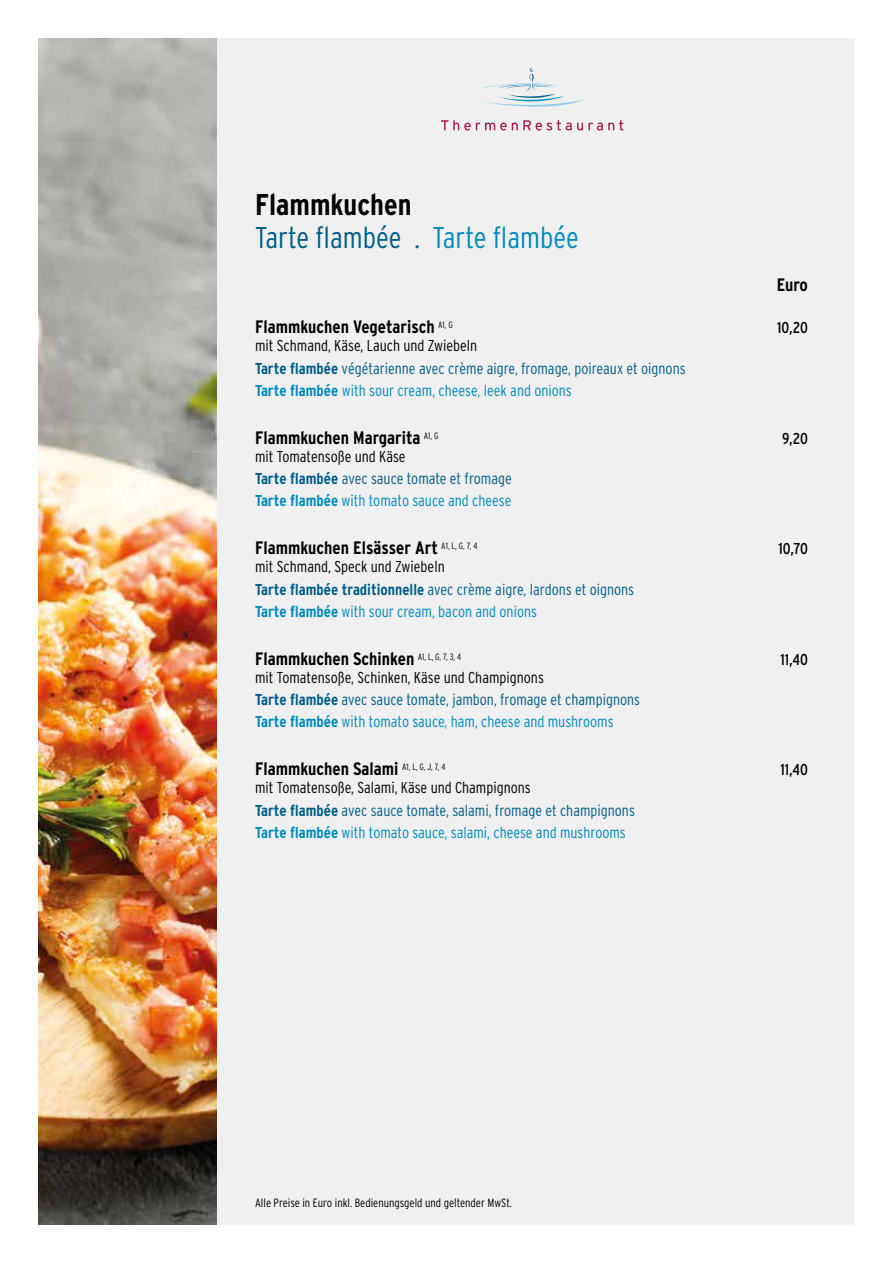
<style>
.page{position:relative;width:893px;height:1263px;background:#fff}
.page>*{position:absolute;margin:0;border:0;box-sizing:border-box;transform-origin:0 0}
.t1{font:300 condensed 30px/33px "Interstate";color:#005d89}
.t2{font:700 condensed 18px "Interstate";color:#000}
.t3{font:300 condensed 15.75px/22.2px "Interstate";color:#005d89}
.t4{font:condensed 15.75px "Interstate";color:#000}
.t5{font:300 condensed 12px "Interstate";color:#000}
.s1{font-weight:700;color:#000}
.s2{color:#008abd}
.s3{color:#000}
.s4{font-weight:700}
.s5{font-weight:700;color:#008abd}
</style>
<div class="page">
<div style="left:38px;top:38px;width:817px;height:1187px;background:#f0f0f0"></div>
<svg style="left:478px;top:68px;width:107px;height:39px"></svg>
<svg style="left:441px;top:120px;width:182px;height:10px"></svg>
<img style="left:38px;top:38px;width:179px;height:1187px">
<h1 class="t1" style="left:255px;top:188px;width:325px"><span class="s1">Flammkuchen<br></span>Tarte flambée . <span class="s2">Tarte flambée</span></h1>
<p class="t2" style="left:777px;top:274px;width:33px">Euro</p>
<p class="t2" style="left:255px;top:317px;width:199px">Flammkuchen Vegetarisch <sup>A1,</sup> <sup>G</sup></p>
<p class="t4" style="left:777px;top:319px;width:32px">10,20</p>
<p class="t3" style="left:255px;top:335px;width:432px"><span class="s3">mit Schmand, Käse, Lauch und Zwiebeln<br></span><span class="s4">Tarte flambée</span> végétarienne avec crème aigre, fromage, poireaux et oignons<br><span class="s5">Tarte flambée</span> <span class="s2">with sour cream, cheese, leek and onions</span></p>
<p class="t2" style="left:255px;top:427px;width:185px">Flammkuchen Margarita <sup>A1,</sup> <sup>G</sup></p>
<p class="t4" style="left:782px;top:430px;width:27px">9,20</p>
<p class="t3" style="left:255px;top:445px;width:258px"><span class="s3">mit Tomatensoße und Käse<br></span><span class="s4">Tarte flambée</span> avec sauce tomate et fromage<br><span class="s5">Tarte flambée</span> <span class="s2">with tomato sauce and cheese</span></p>
<p class="t2" style="left:255px;top:538px;width:224px">Flammkuchen Elsässer Art <sup>A1,</sup> <sup>L,</sup> <sup>G,</sup> <sup>7,</sup> <sup>4</sup></p>
<p class="t4" style="left:779px;top:540px;width:31px">10,70</p>
<p class="t3" style="left:255px;top:556px;width:381px"><span class="s3">mit Schmand, Speck und Zwiebeln<br></span><span class="s4">Tarte flambée traditionnelle</span> avec crème aigre, lardons et oignons<br><span class="s5">Tarte flambée</span> <span class="s2">with sour cream, bacon and onions</span></p>
<p class="t2" style="left:255px;top:649px;width:208px">Flammkuchen Schinken <sup>A1,</sup> <sup>L,</sup> <sup>G,</sup> <sup>7,</sup> <sup>3,</sup> <sup>4</sup></p>
<p class="t4" style="left:780px;top:651px;width:29px">11,40</p>
<p class="t3" style="left:255px;top:666px;width:386px"><span class="s3">mit Tomatensoße, Schinken, Käse und Champignons<br></span><span class="s4">Tarte flambée</span> avec sauce tomate, jambon, fromage et champignons<br><span class="s5">Tarte flambée</span> <span class="s2">with tomato sauce, ham, cheese and mushrooms</span></p>
<p class="t2" style="left:255px;top:759px;width:192px">Flammkuchen Salami <sup>A1,</sup> <sup>L,</sup> <sup>G,</sup> <sup>J,</sup> <sup>7,</sup> <sup>4</sup></p>
<p class="t4" style="left:780px;top:761px;width:29px">11,40</p>
<p class="t3" style="left:255px;top:777px;width:381px"><span class="s3">mit Tomatensoße, Salami, Käse und Champignons<br></span><span class="s4">Tarte flambée</span> avec sauce tomate, salami, fromage et champignons<br><span class="s5">Tarte flambée</span> <span class="s2">with tomato sauce, salami, cheese and mushrooms</span></p>
<p class="t5" style="left:255px;top:1196px;width:258px">Alle Preise in Euro inkl. Bedienungsgeld und geltender MwSt.</p>
</div>
